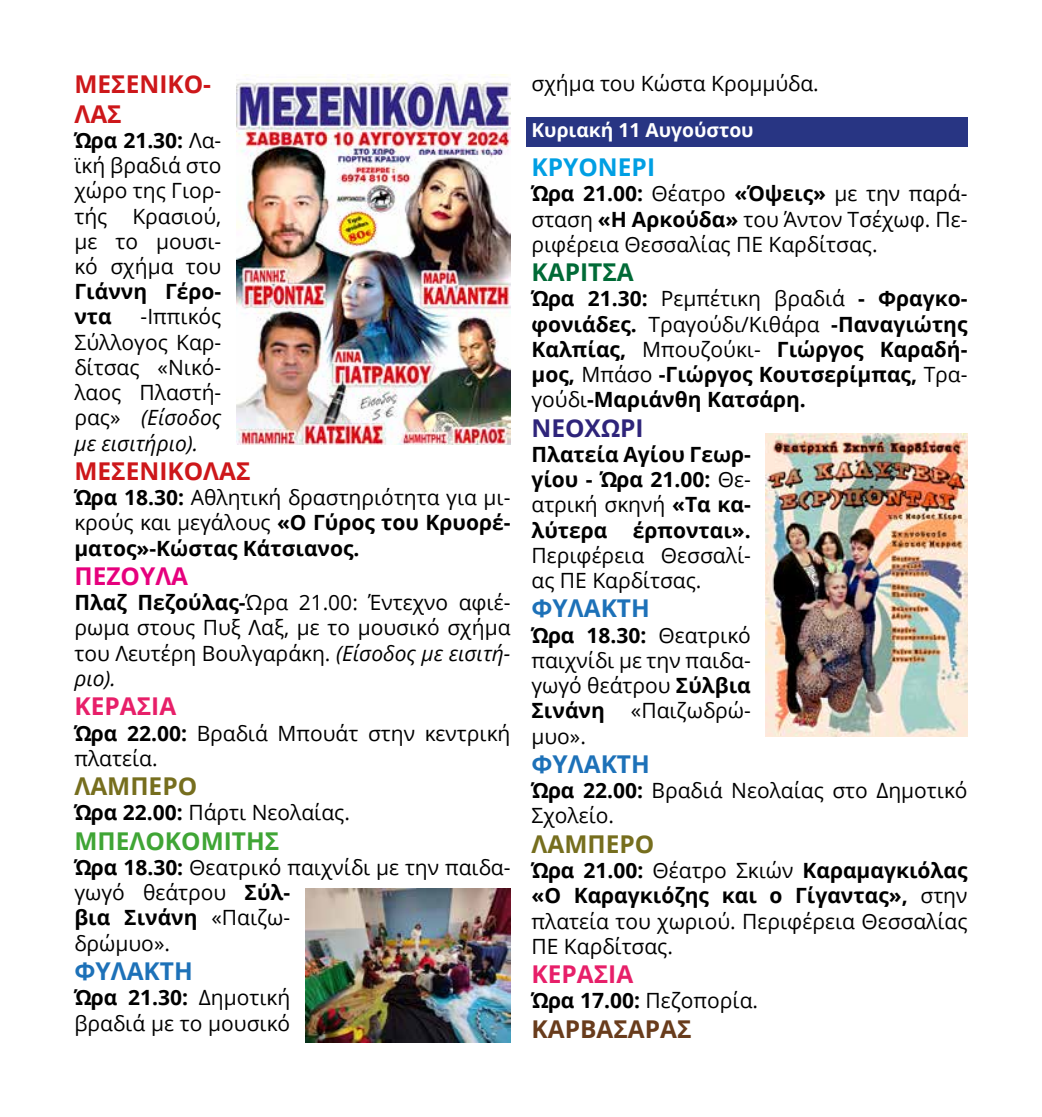
<style>
.page{position:relative;width:1042px;height:1117px;background:#fff}
.page>*{position:absolute;margin:0;border:0;box-sizing:border-box;transform-origin:0 0}
.t1{font:700 24.5px/29.4px "Open Sans";color:#cd171a}
.t2{font:700 24.5px "Open Sans";color:#1d71b8}
.t3{font:700 24.5px "Open Sans";color:#e71f69}
.t4{font:700 24.5px "Open Sans";color:#766e1e}
.t5{font:700 24.5px "Open Sans";color:#3fa535}
.t6{font:700 24.5px "Open Sans";color:#693c1c}
.t7{font:700 24.5px "Open Sans";color:#009fe3}
.t8{font:700 24.5px "Open Sans";color:#e6007d}
.t9{font:700 24.5px "Open Sans";color:#006a36}
.t10{font:700 24.5px "Open Sans";color:#2e247a}
.t11{font:21px/25.2px "Open Sans";color:#000;text-align:justify}
.t12{font:700 21px/25.2px "Open Sans";color:#000;text-align:justify}
.t13{font:700 19.25px "Open Sans";color:#fff}
.s1{font-weight:700}
.s2{font-style:italic}
.s3{font-weight:400}
</style>
<div class="page">
<div style="left:526px;top:117px;width:441px;height:29px;background:#283583"></div>
<img style="left:236px;top:74px;width:274px;height:370px">
<img style="left:305px;top:888px;width:205px;height:154px">
<img style="left:766px;top:433px;width:201px;height:303px">
<p class="t1" style="left:74px;top:69px;width:138px">ΜΕΣΕΝΙΚΟ-<br>ΛΑΣ</p>
<p class="t11" style="left:74px;top:127px;width:148px"><span class="s1">Ώρα 21.30:</span> Λα&shy;ϊκή βραδιά στο χώρο της Γιορ&shy;τής Κρασιού, με το μουσι&shy;κό σχήμα του</p>
<p class="t12" style="left:74px;top:278px;width:148px">Γιάννη Γέρο&shy;ντα</p>
<p class="t11" style="left:74px;top:303px;width:148px;text-indent:66px">-Ιππικός Σύλλογος Καρ&shy;δίτσας «Νικό&shy;λαος Πλαστή&shy;ρας» <span class="s2">(Είσοδος με εισιτήριο).</span></p>
<p class="t1" style="left:74px;top:455px;width:178px">ΜΕΣΕΝΙΚΟΛΑΣ</p>
<p class="t12" style="left:74px;top:484px;width:437px">Ώρα 18.30: <span class="s3">Αθλητική δραστηριότητα για μι&shy;κρούς και μεγάλους</span> «Ο Γύρος του Κρυορέ&shy;ματος»-Κώστας Κάτσιανος.</p>
<p class="t8" style="left:74px;top:558px;width:115px">ΠΕΖΟΥΛΑ</p>
<p class="t11" style="left:74px;top:589px;width:437px"><span class="s1">Πλαζ Πεζούλας-</span>Ώρα 21.00: Έντεχνο αφιέ&shy;ρωμα στους Πυξ Λαξ, με το μουσικό σχήμα του Λευτέρη Βουλγαράκη. <span class="s2">(Είσοδος με εισιτή&shy;ριο).</span></p>
<p class="t3" style="left:74px;top:689px;width:103px">ΚΕΡΑΣΙΑ</p>
<p class="t11" style="left:74px;top:719px;width:437px"><span class="s1">Ώρα 22.00:</span> Βραδιά Μπουάτ στην κεντρική πλατεία.</p>
<p class="t4" style="left:74px;top:768px;width:124px">ΛΑΜΠΕΡΟ</p>
<p class="t11" style="left:74px;top:799px;width:277px"><span class="s1">Ώρα 22.00:</span> Πάρτι Νεολαίας.</p>
<p class="t5" style="left:74px;top:823px;width:206px">ΜΠΕΛΟΚΟΜΙΤΗΣ</p>
<p class="t11" style="left:74px;top:854px;width:437px;text-align:left"><span class="s1">Ώρα 18.30:</span> Θεατρικό παιχνίδι με την παιδα&shy;γωγό θεάτρου <span class="s1">Σύλ-<br>βια Σινάνη</span> «Παιζω-<br>δρώμυο».</p>
<p class="t2" style="left:74px;top:953px;width:120px">ΦΥΛΑΚΤΗ</p>
<p class="t11" style="left:74px;top:984px;width:217px"><span class="s1">Ώρα 21.30:</span> Δημοτική βραδιά με το μουσικό</p>
<p class="t11" style="left:531px;top:70px;width:289px">σχήμα του Κώστα Κρομμύδα.</p>
<p class="t13" style="left:531px;top:116px;width:224px">Κυριακή 11 Αυγούστου</p>
<p class="t7" style="left:531px;top:150px;width:125px">ΚΡΥΟΝΕΡΙ</p>
<p class="t11" style="left:531px;top:180px;width:437px"><span class="s1">Ώρα 21.00:</span> Θέατρο <span class="s1">«Όψεις»</span> με την παρά&shy;σταση <span class="s1">«Η Αρκούδα»</span> του Άντον Τσέχωφ. Πε&shy;ριφέρεια Θεσσαλίας ΠΕ Καρδίτσας.</p>
<p class="t9" style="left:531px;top:255px;width:104px">ΚΑΡΙΤΣΑ</p>
<p class="t12" style="left:531px;top:285px;width:437px">Ώρα 21.30: <span class="s3">Ρεμπέτικη βραδιά</span> - Φραγκο&shy;φονιάδες. <span class="s3">Τραγούδι/Κιθάρα</span> -Παναγιώτης Καλπίας, <span class="s3">Μπουζούκι-</span> Γιώργος Καραδή&shy;μος, <span class="s3">Μπάσο</span> -Γιώργος Κουτσερίμπας, <span class="s3">Τρα&shy;γούδι</span>-Μαριάνθη Κατσάρη.</p>
<p class="t10" style="left:531px;top:410px;width:114px">ΝΕΟΧΩΡΙ</p>
<p class="t12" style="left:531px;top:441px;width:221px">Πλατεία Αγίου Γεωρ&shy;γίου - Ώρα 21.00: <span class="s3">Θε&shy;ατρική σκηνή</span> «Τα κα&shy;λύτερα έρπονται».</p>
<p class="t11" style="left:531px;top:542px;width:221px">Περιφέρεια Θεσσαλί&shy;ας ΠΕ Καρδίτσας.</p>
<p class="t2" style="left:531px;top:591px;width:120px">ΦΥΛΑΚΤΗ</p>
<p class="t11" style="left:531px;top:621px;width:221px"><span class="s1">Ώρα 18.30:</span> Θεατρικό παιχνίδι με την παιδα&shy;γωγό θεάτρου <span class="s1">Σύλβια Σινάνη</span> «Παιζωδρώ&shy;μυο».</p>
<p class="t2" style="left:531px;top:746px;width:120px">ΦΥΛΑΚΤΗ</p>
<p class="t11" style="left:531px;top:777px;width:437px"><span class="s1">Ώρα 22.00:</span> Βραδιά Νεολαίας στο Δημοτικό<br>Σχολείο.</p>
<p class="t4" style="left:531px;top:826px;width:124px">ΛΑΜΠΕΡΟ</p>
<p class="t11" style="left:531px;top:857px;width:437px"><span class="s1">Ώρα 21.00:</span> Θέατρο Σκιών <span class="s1">Καραμαγκιόλας «Ο Καραγκιόζης και ο Γίγαντας»,</span> στην πλατεία του χωριού. Περιφέρεια Θεσσαλίας ΠΕ Καρδίτσας.</p>
<p class="t3" style="left:531px;top:956px;width:103px">ΚΕΡΑΣΙΑ</p>
<p class="t11" style="left:531px;top:987px;width:228px"><span class="s1">Ώρα 17.00:</span> Πεζοπορία.</p>
<p class="t6" style="left:531px;top:1011px;width:162px">ΚΑΡΒΑΣΑΡΑΣ</p>
</div>
